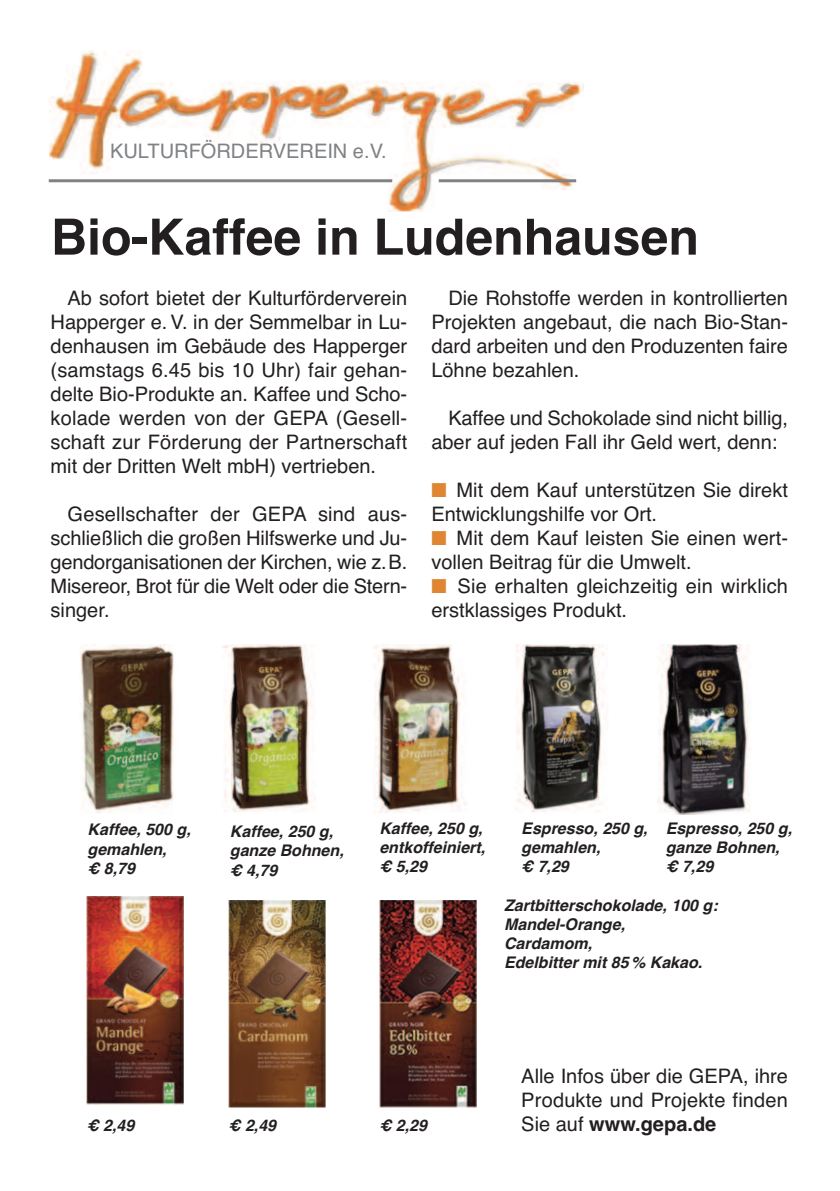
<style>
.page{position:relative;width:840px;height:1191px;background:#fff}
.page>*{position:absolute;margin:0;border:0;box-sizing:border-box;transform-origin:0 0}
.t1{font:700 50px "Helvetica";color:#231f20}
.t2{font:20px/24px "Helvetica";color:#231f20}
.t3{font:20px "Helvetica";color:#808285}
.t4{font:700 20px "Helvetica";color:#231f20}
.t5{font:italic 700 16px/19.2px "Helvetica";color:#231f20}
.s1{color:#e08632}
.s2{font-weight:400}
</style>
<div class="page">
<img style="left:50px;top:51px;width:533px;height:160px">
<hr style="left:49px;top:179px;width:343px;height:3px;background:#808285">
<hr style="left:438px;top:179px;width:138px;height:3px;background:#808285">
<img style="left:80px;top:644px;width:94px;height:169px">
<img style="left:222px;top:644px;width:94px;height:168px">
<img style="left:374px;top:644px;width:93px;height:169px">
<img style="left:515px;top:644px;width:91px;height:168px">
<img style="left:657px;top:644px;width:92px;height:170px">
<img style="left:87px;top:896px;width:96px;height:208px">
<img style="left:228px;top:900px;width:97px;height:207px">
<img style="left:379px;top:900px;width:97px;height:207px">
<p class="t3" style="left:110px;top:139px;width:278px">KULTURFÖRDERVEREIN e.V.</p>
<h1 class="t1" style="left:51px;top:208px;width:649px">Bio-Kaffee in Ludenhausen</h1>
<p class="t2" style="left:51px;top:286px;width:358px;text-align:justify;text-indent:17px">Ab sofort bietet der Kulturförderverein Happerger e.V. in der Semmelbar in Lu&shy;denhausen im Gebäude des Happerger (samstags 6.45 bis 10 Uhr) fair gehan&shy;delte Bio-Produkte an. Kaffee und Scho&shy;kolade werden von der GEPA (Gesell&shy;schaft zur Förderung der Partnerschaft mit der Dritten Welt mbH) vertrieben.</p>
<p class="t2" style="left:51px;top:502px;width:358px;text-align:justify;text-indent:17px">Gesellschafter der GEPA sind aus&shy;schließlich die großen Hilfswerke und Ju&shy;gendorganisationen der Kirchen, wie z.B.<br>Misereor, Brot für die Welt oder die Stern&shy;singer.</p>
<p class="t2" style="left:431px;top:286px;width:358px;text-align:justify;text-indent:17px">Die Rohstoffe werden in kontrollierten Projekten angebaut, die nach Bio-Stan&shy;dard arbeiten und den Produzenten faire Löhne bezahlen.</p>
<p class="t2" style="left:431px;top:406px;width:358px;text-indent:17px">Kaffee und Schokolade sind nicht billig, aber auf jeden Fall ihr Geld wert, denn:</p>
<p class="t2" style="left:431px;top:478px;width:358px"><span class="s1">■</span> Mit dem Kauf unterstützen Sie direkt<br>Entwicklungshilfe vor Ort.</p>
<p class="t2" style="left:431px;top:526px;width:358px"><span class="s1">■</span> Mit dem Kauf leisten Sie einen wert&shy;vollen Beitrag für die Umwelt.</p>
<p class="t2" style="left:431px;top:574px;width:358px"><span class="s1">■</span> Sie erhalten gleichzeitig ein wirklich erstklassiges Produkt.</p>
<p class="t5" style="left:87px;top:820px;width:105px">Kaffee, 500 g, gemahlen,<br>€ 8,79</p>
<p class="t5" style="left:230px;top:822px;width:115px">Kaffee, 250 g, ganze Bohnen, € 4,79</p>
<p class="t5" style="left:379px;top:819px;width:107px">Kaffee, 250 g, entkoffeiniert, € 5,29</p>
<p class="t5" style="left:521px;top:819px;width:128px">Espresso, 250 g, gemahlen,<br>€ 7,29</p>
<p class="t5" style="left:665px;top:819px;width:128px">Espresso, 250 g, ganze Bohnen, € 7,29</p>
<p class="t5" style="left:504px;top:895px;width:215px">Zartbitterschokolade, 100 g:<br>Mandel-Orange,<br>Cardamom,<br>Edelbitter mit 85 % Kakao.</p>
<p class="t2" style="left:521px;top:1064px;width:268px">Alle Infos über die GEPA, ihre<br>Produkte und Projekte finden</p>
<p class="t5" style="left:87px;top:1116px;width:49px">€ 2,49</p>
<p class="t5" style="left:228px;top:1115px;width:49px">€ 2,49</p>
<p class="t5" style="left:379px;top:1115px;width:49px">€ 2,29</p>
<p class="t4" style="left:521px;top:1112px;width:196px"><span class="s2">Sie auf</span> www.gepa.de</p>
</div>
